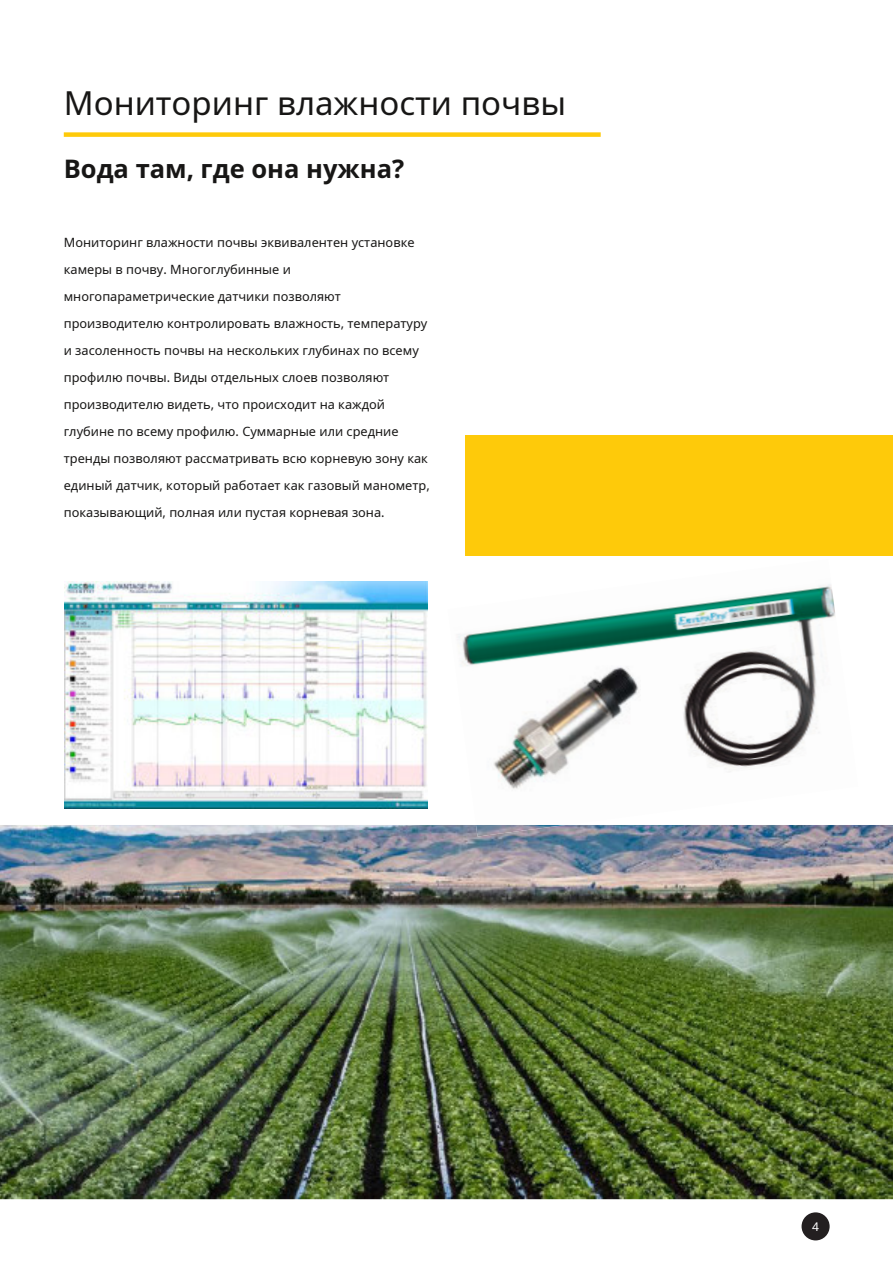
<style>
.page{position:relative;width:893px;height:1263px;background:#fff}
.page>*{position:absolute;margin:0;border:0;box-sizing:border-box;transform-origin:0 0}
.t1{font:33px "Noto Sans";color:#171615}
.t2{font:700 25.5px "Noto Sans";color:#171615}
.t3{font:12.75px/27px "Noto Sans";color:#171615}
.t4{font:12px "Noto Sans";color:#fff}
</style>
<div class="page">
<div style="left:801px;top:1212px;width:29px;height:28px;background:#231f20;border-radius:50%"></div>
<img style="left:0;top:825px;width:893px;height:374px">
<div style="left:466px;top:435px;width:427px;height:120px;background:#feca0a"></div>
<div style="left:64px;top:132px;width:537px;height:5px;background:#feca0a"></div>
<img style="left:64px;top:581px;width:363px;height:227px">
<img style="left:458px;top:584px;width:377px;height:188px">
<img style="left:476px;top:825px;width:90px;height:11px">
<img style="left:486px;top:664px;width:155px;height:125px">
<h1 class="t1" style="left:64px;top:80px;width:504px">Мониторинг влажности почвы</h1>
<h2 class="t2" style="left:64px;top:150px;width:342px">Вода там, где она нужна?</h2>
<p class="t3" style="left:64px;top:229px;width:368px">Мониторинг влажности почвы эквивалентен установке камеры в почву. Многоглубинные и многопараметрические датчики позволяют производителю контролировать влажность, температуру и засоленность почвы на нескольких глубинах по всему профилю почвы. Виды отдельных слоев позволяют производителю видеть, что происходит на каждой глубине по всему профилю. Суммарные или средние тренды позволяют рассматривать всю корневую зону как единый датчик, который работает как газовый манометр, показывающий, полная или пустая корневая зона.</p>
<p class="t4" style="left:812px;top:1218px;width:8px">4</p>
</div>
